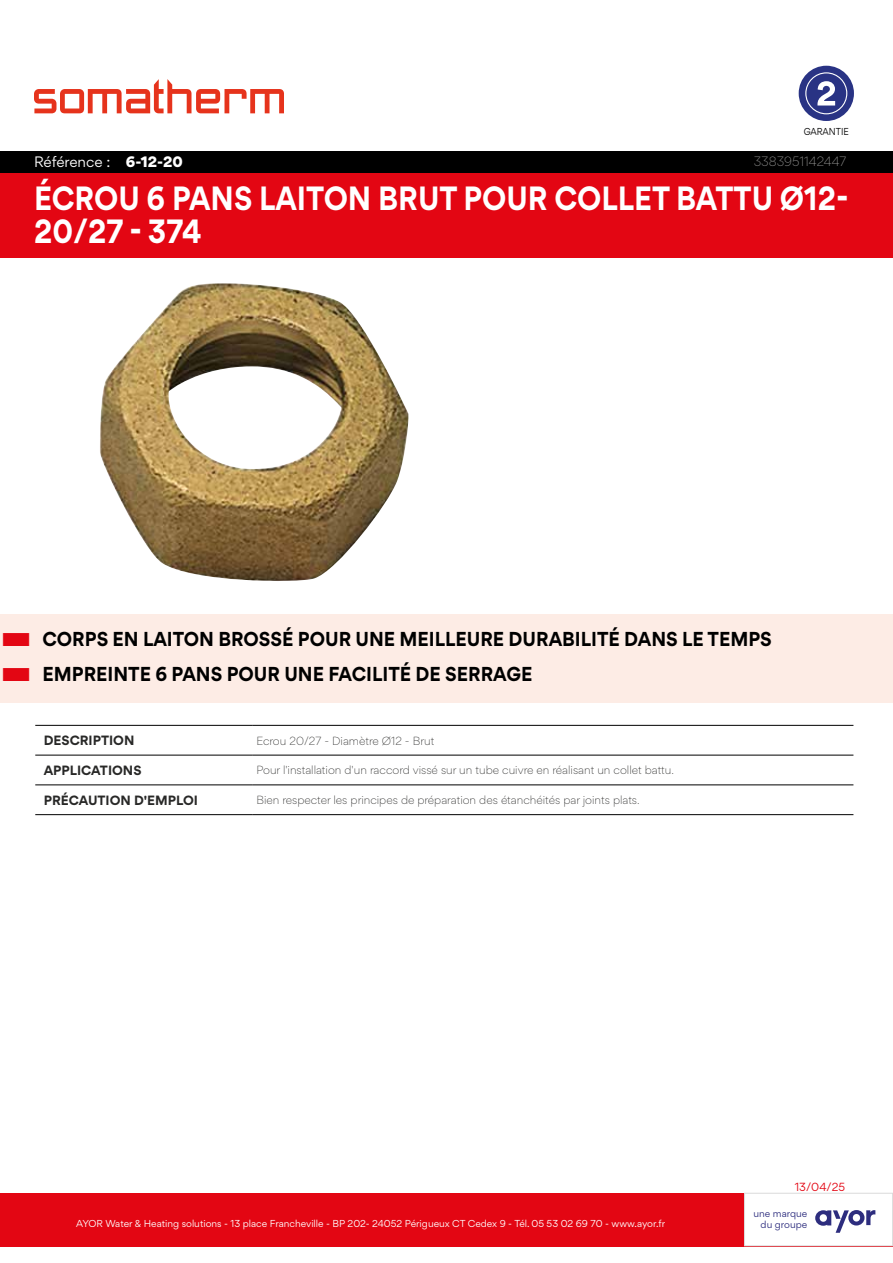
<style>
.page{position:relative;width:893px;height:1263px;background:#fff}
.page>*{position:absolute;margin:0;border:0;box-sizing:border-box;transform-origin:0 0}
.t1{font:700 30px/33px "Gordita";color:#fff;scale:.9 1}
.t2{font:700 18px/35px "Gordita";color:#000;scale:.95 1}
.t3{font:13.5px "Gordita";letter-spacing:-.005em;color:#fff}
.t4{font:700 12px "Gordita";color:#282827}
.t5{font:300 12px "Gordita";color:#9d9d9c}
.t6{font:300 10.5px "Gordita";color:#282827}
.t7{font:10.5px "Gordita";color:#e30613}
.t8{font:9px "Gordita";color:#fff}
.t9{font:9px/10.5px "Gordita";color:#2d2d7e;text-align:right}
.t10{font:9px "Gordita";color:#000;scale:.9 1}
.s1{font-weight:900}
</style>
<div class="page">
<div style="left:0;top:1193px;width:893px;height:53px;background:#e30613"></div>
<div style="left:744px;top:1193px;width:149px;height:53px;background:#fff"></div>
<div style="left:744px;top:1193px;width:149px;height:53px;border:1px solid #dadada"></div>
<div style="left:0;top:172px;width:893px;height:85px;background:#e30613"></div>
<div style="left:799px;top:66px;width:55px;height:55px;background:#293384;border-radius:50%"></div>
<svg style="left:805px;top:72px;width:42px;height:42px"></svg>
<div style="left:0;top:614px;width:893px;height:54px;background:#fdece5"></div>
<div style="left:0;top:649px;width:893px;height:54px;background:#fdece5"></div>
<svg style="left:815px;top:1210px;width:60px;height:23px"></svg>
<svg style="left:34px;top:79px;width:250px;height:34px"></svg>
<div style="left:0;top:151px;width:893px;height:21px;background:#000"></div>
<hr style="left:35px;top:725px;width:217px;height:1px;background:#000">
<hr style="left:252px;top:725px;width:601px;height:1px;background:#000">
<hr style="left:35px;top:755px;width:217px;height:1px;background:#000">
<hr style="left:252px;top:755px;width:601px;height:1px;background:#000">
<hr style="left:35px;top:784px;width:217px;height:1px;background:#000">
<hr style="left:252px;top:784px;width:601px;height:1px;background:#000">
<hr style="left:35px;top:814px;width:217px;height:1px;background:#000">
<hr style="left:252px;top:814px;width:601px;height:1px;background:#000">
<img style="left:100px;top:283px;width:309px;height:298px">
<p class="t3" style="left:34px;top:152px;width:150px">Référence : <span class="s1">6-12-20</span></p>
<p class="t10" style="left:804px;top:125px;width:52px">GARANTIE</p>
<p class="t5" style="left:754px;top:153px;width:94px">3383951142447</p>
<h1 class="t1" style="left:34px;top:182px;width:906px">ÉCROU 6 PANS LAITON BRUT POUR COLLET BATTU Ø12-<br>20/27 - 374</h1>
<h2 class="t2" style="left:43px;top:621px;width:769px">CORPS EN LAITON BROSSÉ POUR UNE MEILLEURE DURABILITÉ DANS LE TEMPS<br>EMPREINTE 6 PANS POUR UNE FACILITÉ DE SERRAGE</h2>
<p class="t4" style="left:44px;top:731px;width:92px">DESCRIPTION</p>
<p class="t6" style="left:256px;top:733px;width:179px">Ecrou 20/27 - Diamètre Ø12 - Brut</p>
<p class="t4" style="left:44px;top:761px;width:99px">APPLICATIONS</p>
<p class="t6" style="left:256px;top:762px;width:419px">Pour l'installation d'un raccord vissé sur un tube cuivre en réalisant un collet battu.</p>
<p class="t4" style="left:44px;top:790px;width:156px">PRÉCAUTION D'EMPLOI</p>
<p class="t6" style="left:256px;top:792px;width:385px">Bien respecter les principes de préparation des étanchéités par joints plats.</p>
<p class="t8" style="left:76px;top:1216px;width:590px">AYOR Water &amp; Heating solutions - 13 place Francheville - BP 202- 24052 Périgueux CT Cedex 9 - Tél. 05 53 02 69 70 - www.ayor.fr</p>
<p class="t7" style="left:795px;top:1179px;width:52px">13/04/25</p>
<p class="t9" style="left:754px;top:1208px;width:55px">une marque du groupe</p>
</div>
